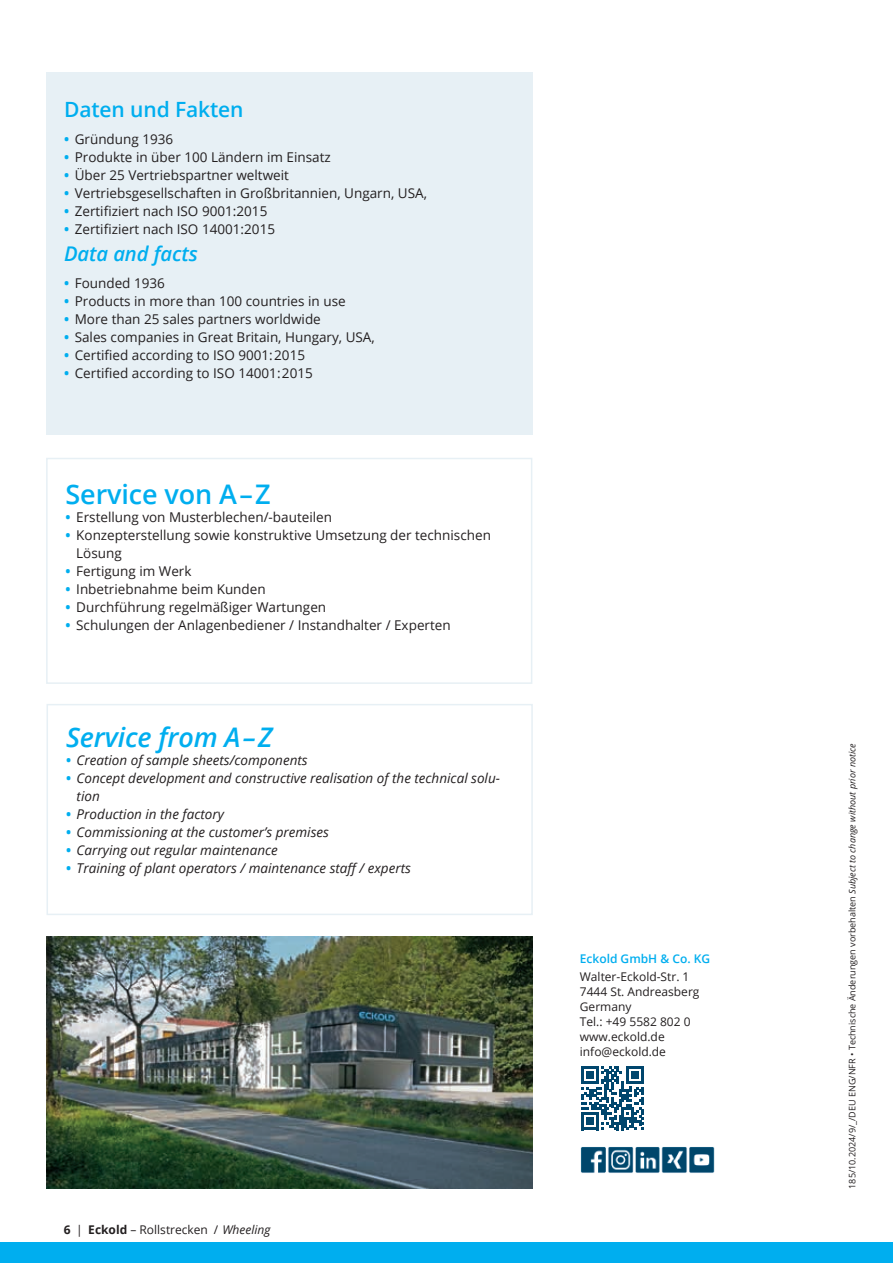
<style>
.page{position:relative;width:893px;height:1263px;background:#fff}
.page>*{position:absolute;margin:0;border:0;box-sizing:border-box;transform-origin:0 0}
.t1{font:italic 600 27px "Open Sans";letter-spacing:-.005em;color:#00aeef}
.t2{font:600 27px "Open Sans";letter-spacing:-.005em;color:#00aeef}
.t3{font:600 21px "Open Sans";letter-spacing:-.005em;color:#00aeef}
.t4{font:italic 600 20.25px "Open Sans";letter-spacing:-.005em;color:#00aeef}
.t5{font:13.5px/18px "Open Sans";color:#231f20}
.t6{font:italic 13.5px/18px "Open Sans";color:#231f20}
.t7{font:12px/15px "Open Sans";color:#231f20}
.t8{font:600 12px "Open Sans";color:#00aeef}
.t9{font:9px "Open Sans";color:#231f20}
.s1{font-weight:700;color:#00aeef}
.s2{font-weight:700;font-style:normal;color:#00aeef}
.s3{font-weight:700}
.s4{font-style:italic}
</style>
<div class="page">
<div style="left:0;top:1242px;width:893px;height:21px;background:#00aeef"></div>
<div style="left:46px;top:458px;width:486px;height:226px;border:2px solid #e7f0f5"></div>
<div style="left:46px;top:72px;width:486px;height:362px;background:#e7f0f5"></div>
<img style="left:46px;top:937px;width:487px;height:252px">
<div style="left:47px;top:704px;width:486px;height:211px;border:2px solid #e7f0f5"></div>
<img style="left:580px;top:1147px;width:135px;height:26px">
<svg style="left:581px;top:1066px;width:63px;height:64px"></svg>
<h2 class="t3" style="left:64px;top:95px;width:181px">Daten und Fakten</h2>
<p class="t5" style="left:64px;top:130px;width:111px"><span class="s1">•</span> Gründung 1936</p>
<p class="t5" style="left:64px;top:148px;width:268px"><span class="s1">•</span> Produkte in über 100 Ländern im Einsatz</p>
<p class="t5" style="left:64px;top:166px;width:226px"><span class="s1">•</span> Über 25 Vertriebspartner weltweit</p>
<p class="t5" style="left:64px;top:184px;width:364px"><span class="s1">•</span> Vertriebsgesellschaften in Großbritannien, Ungarn, USA,</p>
<p class="t5" style="left:64px;top:202px;width:205px"><span class="s1">•</span> Zertifiziert nach ISO 9001:2015</p>
<p class="t5" style="left:64px;top:220px;width:212px"><span class="s1">•</span> Zertifiziert nach ISO 14001:2015</p>
<h3 class="t4" style="left:64px;top:240px;width:135px">Data and facts</h3>
<p class="t5" style="left:64px;top:274px;width:102px"><span class="s1">•</span> Founded 1936</p>
<p class="t5" style="left:64px;top:292px;width:283px"><span class="s1">•</span> Products in more than 100 countries in use</p>
<p class="t5" style="left:64px;top:310px;width:258px"><span class="s1">•</span> More than 25 sales partners worldwide</p>
<p class="t5" style="left:64px;top:328px;width:312px"><span class="s1">•</span> Sales companies in Great Britain, Hungary, USA,</p>
<p class="t5" style="left:64px;top:346px;width:243px"><span class="s1">•</span> Certified according to ISO 9001: 2015</p>
<p class="t5" style="left:64px;top:364px;width:250px"><span class="s1">•</span> Certified according to ISO 14001: 2015</p>
<h1 class="t2" style="left:66px;top:476px;width:207px">Service von A – Z</h1>
<p class="t5" style="left:66px;top:508px;width:268px"><span class="s1">•</span> Erstellung von Musterblechen/-bauteilen</p>
<p class="t5" style="left:76px;top:526px;width:416px;text-indent:-11px"><span class="s1">•</span> Konzepterstellung sowie konstruktive Umsetzung der technischen<br>Lösung</p>
<p class="t5" style="left:66px;top:562px;width:127px"><span class="s1">•</span> Fertigung im Werk</p>
<p class="t5" style="left:66px;top:580px;width:202px"><span class="s1">•</span> Inbetriebnahme beim Kunden</p>
<p class="t5" style="left:66px;top:598px;width:262px"><span class="s1">•</span> Durchführung regelmäßiger Wartungen</p>
<p class="t5" style="left:66px;top:616px;width:387px"><span class="s1">•</span> Schulungen der Anlagenbediener / Instandhalter / Experten</p>
<h1 class="t1" style="left:66px;top:719px;width:208px">Service from A – Z</h1>
<p class="t6" style="left:66px;top:751px;width:243px"><span class="s2">•</span> Creation of sample sheets/components</p>
<p class="t6" style="left:77px;top:769px;width:425px;text-indent:-11px"><span class="s2">•</span> Concept development and constructive realisation of the technical solu&shy;tion</p>
<p class="t6" style="left:66px;top:805px;width:160px"><span class="s2">•</span> Production in the factory</p>
<p class="t6" style="left:66px;top:823px;width:264px"><span class="s2">•</span> Commissioning at the customer’s premises</p>
<p class="t6" style="left:66px;top:841px;width:213px"><span class="s2">•</span> Carrying out regular maintenance</p>
<p class="t6" style="left:66px;top:859px;width:346px"><span class="s2">•</span> Training of plant operators / maintenance staff / experts</p>
<p class="t7" style="left:64px;top:1222px;width:208px"><span class="s3">6</span> | <span class="s3">Eckold</span> – Rollstrecken / <span class="s4">Wheeling</span></p>
<p class="t8" style="left:580px;top:951px;width:132px">Eckold GmbH &amp; Co. KG</p>
<p class="t7" style="left:580px;top:969px;width:121px">Walter-Eckold-Str. 1<br>7444 St. Andreasberg<br>Germany<br>Tel.: +49 5582 802 0 www.eckold.de info@eckold.de</p>
<p class="t9" style="left:846px;top:1189px;width:447px;rotate:-90deg">185/10.2024/9/_/DEU ENG/NFR • Technische Änderungen vorbehalten <span class="s4">Subject to change without prior notice</span></p>
</div>
